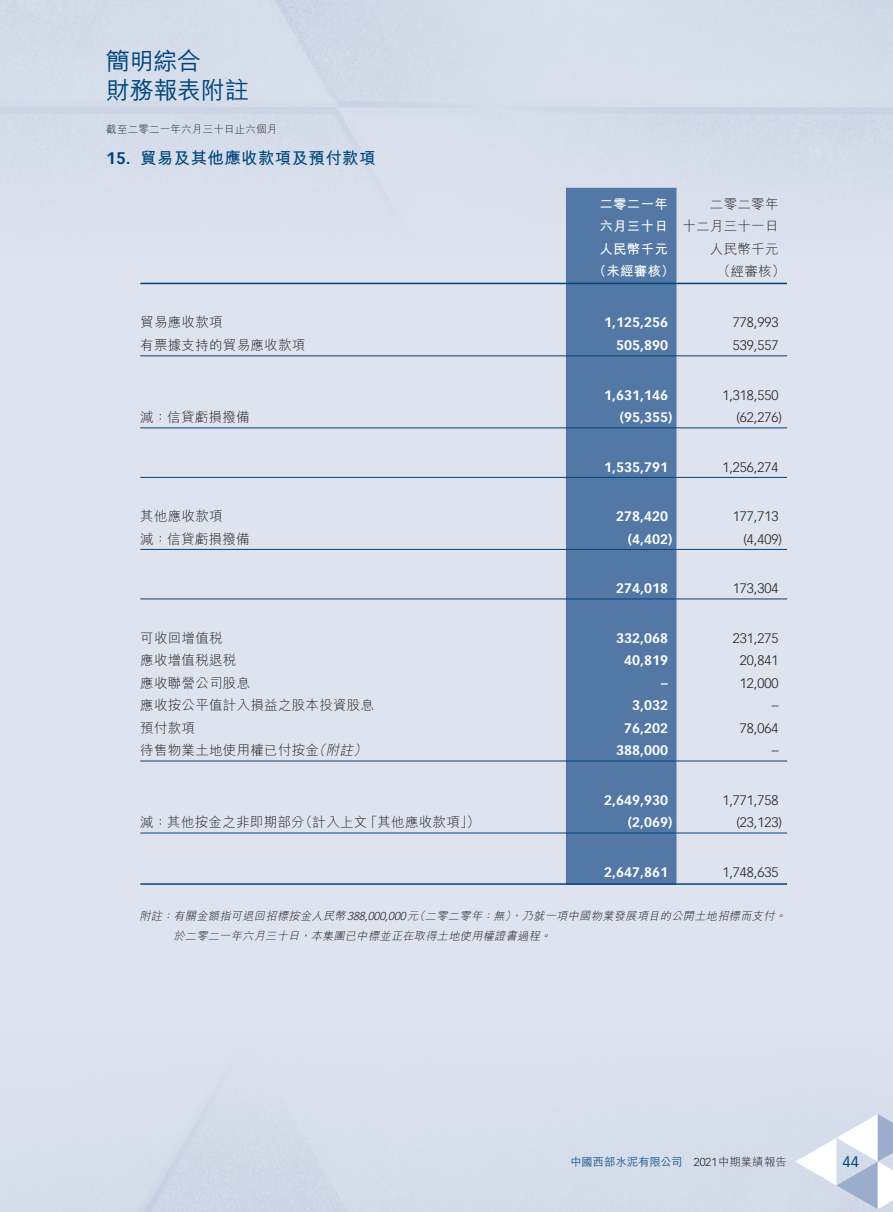
<style>
.page{position:relative;width:893px;height:1212px;background:#d9dfec}
.page>*{position:absolute;margin:0;border:0;box-sizing:border-box;transform-origin:0 0}
.t1{font:500 24px/28.5px "M Hei HK";letter-spacing:-.015em;color:#00447b}
._01_H1{font:700 16.5px "M Hei HK";letter-spacing:.02em;color:#00447b}
._01_H1-2{font:700 16.5px "Vectora LT Std";color:#00447b}
.t2{font:15px "Vectora LT Std";color:#00447b}
._50_Table_txt{font:300 13.5px "M Hei HK";letter-spacing:.02em;color:#231f20}
._50_Table_txt-2{font:700 13.5px "Vectora LT Std";color:#fff}
._50_Table_txt-3{font:300 13.5px "Vectora LT Std";color:#231f20}
._50_Table_txt-4{font:700 13.5px "M Hei HK";letter-spacing:.02em;color:#fff}
._50_Table_txt-5{font:italic 300 13.5px "M Hei HK";color:#231f20}
._06_Notes{font:italic 300 11.25px "M Hei HK";color:#231f20}
.t3{font:300 11.25px "M Hei HK";letter-spacing:.015em;color:#231f20}
.t4{font:500 11.25px "M Hei HK";letter-spacing:.005em;color:#1e5b8f}
.t5{font:300 10.5px "M Hei HK";letter-spacing:.02em;color:#231f20}
.s1{font-family:"Vectora LT Std"}
</style>
<div class="page">
<div style="left:566px;top:188px;width:110px;height:695px;background:#5378a6"></div>
<hr style="left:140px;top:283px;width:426px;height:1px;background:#00447b">
<hr style="left:566px;top:283px;width:110px;height:1px;background:#00447b">
<hr style="left:676px;top:283px;width:111px;height:1px;background:#00447b">
<hr style="left:140px;top:355px;width:426px;height:1px;background:#00447b">
<hr style="left:566px;top:355px;width:110px;height:1px;background:#00447b">
<hr style="left:676px;top:355px;width:111px;height:1px;background:#00447b">
<hr style="left:140px;top:427px;width:426px;height:1px;background:#00447b">
<hr style="left:566px;top:427px;width:110px;height:1px;background:#00447b">
<hr style="left:676px;top:427px;width:111px;height:1px;background:#00447b">
<hr style="left:140px;top:477px;width:426px;height:1px;background:#00447b">
<hr style="left:566px;top:477px;width:110px;height:1px;background:#00447b">
<hr style="left:676px;top:477px;width:111px;height:1px;background:#00447b">
<hr style="left:140px;top:549px;width:426px;height:1px;background:#00447b">
<hr style="left:566px;top:549px;width:110px;height:1px;background:#00447b">
<hr style="left:676px;top:549px;width:111px;height:1px;background:#00447b">
<hr style="left:140px;top:598px;width:426px;height:1px;background:#00447b">
<hr style="left:566px;top:598px;width:110px;height:1px;background:#00447b">
<hr style="left:676px;top:598px;width:111px;height:1px;background:#00447b">
<hr style="left:140px;top:760px;width:426px;height:1px;background:#00447b">
<hr style="left:566px;top:760px;width:110px;height:1px;background:#00447b">
<hr style="left:676px;top:760px;width:111px;height:1px;background:#00447b">
<hr style="left:140px;top:832px;width:426px;height:1px;background:#00447b">
<hr style="left:566px;top:832px;width:110px;height:1px;background:#00447b">
<hr style="left:676px;top:832px;width:111px;height:1px;background:#00447b">
<hr style="left:140px;top:883px;width:426px;height:2px;background:#00447b">
<hr style="left:566px;top:883px;width:110px;height:2px;background:#00447b">
<hr style="left:676px;top:883px;width:111px;height:2px;background:#00447b">
<svg style="left:795px;top:1114px;width:98px;height:98px"></svg>
<h1 class="t1" style="left:106px;top:45px;width:144px">簡明綜合<br>財務報表附註</h1>
<p class="t5" style="left:106px;top:123px;width:173px">截至二零二一年六月三十日止六個月</p>
<p class="_01_H1" style="left:140px;top:145px;width:237px">貿易及其他應收款項及預付款項</p>
<p class="_01_H1-2" style="left:106px;top:148px;width:26px">15.</p>
<p class="_50_Table_txt-4" style="left:599px;top:194px;width:70px">二零二一年</p>
<p class="_50_Table_txt-4" style="left:599px;top:216px;width:70px">六月三十日</p>
<p class="_50_Table_txt-4" style="left:599px;top:239px;width:70px">人民幣千元</p>
<p class="_50_Table_txt" style="left:710px;top:197px;width:70px">二零二零年</p>
<p class="_50_Table_txt" style="left:682px;top:219px;width:98px">十二月三十一日</p>
<p class="_50_Table_txt" style="left:710px;top:242px;width:70px">人民幣千元</p>
<p class="_50_Table_txt-4" style="left:593px;top:261px;width:83px">（未經審核）</p>
<p class="_50_Table_txt" style="left:717px;top:264px;width:70px">（經審核(</p>
<p class="_50_Table_txt" style="left:140px;top:316px;width:84px">貿易應收款項</p>
<p class="_50_Table_txt-2" style="left:604px;top:314px;width:65px">1,125,256</p>
<p class="_50_Table_txt-3" style="left:733px;top:315px;width:47px">778,993</p>
<p class="_50_Table_txt" style="left:140px;top:338px;width:166px">有票據支持的貿易應收款項</p>
<p class="_50_Table_txt-2" style="left:616px;top:337px;width:53px">505,890</p>
<p class="_50_Table_txt-3" style="left:733px;top:337px;width:47px">539,557</p>
<p class="_50_Table_txt-2" style="left:604px;top:386px;width:65px">1,631,146</p>
<p class="_50_Table_txt-3" style="left:722px;top:387px;width:58px">1,318,550</p>
<p class="_50_Table_txt" style="left:140px;top:410px;width:111px">減：信貸虧損撥備</p>
<p class="_50_Table_txt-2" style="left:620px;top:409px;width:54px">)95,355(</p>
<p class="_50_Table_txt-3" style="left:736px;top:409px;width:47px">)62,276(</p>
<p class="_50_Table_txt-2" style="left:604px;top:458px;width:65px">1,535,791</p>
<p class="_50_Table_txt-3" style="left:722px;top:459px;width:58px">1,256,274</p>
<p class="_50_Table_txt" style="left:140px;top:509px;width:84px">其他應收款項</p>
<p class="_50_Table_txt-2" style="left:616px;top:508px;width:53px">278,420</p>
<p class="_50_Table_txt-3" style="left:733px;top:508px;width:47px">177,713</p>
<p class="_50_Table_txt" style="left:140px;top:532px;width:111px">減：信貸虧損撥備</p>
<p class="_50_Table_txt-2" style="left:628px;top:530px;width:46px">)4,402(</p>
<p class="_50_Table_txt-3" style="left:743px;top:531px;width:40px">)4,409(</p>
<p class="_50_Table_txt-2" style="left:616px;top:580px;width:53px">274,018</p>
<p class="_50_Table_txt-3" style="left:733px;top:580px;width:47px">173,304</p>
<p class="_50_Table_txt" style="left:140px;top:631px;width:84px">可收回增值稅</p>
<p class="_50_Table_txt-2" style="left:616px;top:630px;width:53px">332,068</p>
<p class="_50_Table_txt-3" style="left:733px;top:630px;width:47px">231,275</p>
<p class="_50_Table_txt" style="left:140px;top:653px;width:98px">應收增值稅退稅</p>
<p class="_50_Table_txt-2" style="left:624px;top:652px;width:45px">40,819</p>
<p class="_50_Table_txt-3" style="left:740px;top:652px;width:40px">20,841</p>
<p class="_50_Table_txt" style="left:140px;top:676px;width:111px">應收聯營公司股息</p>
<p class="_50_Table_txt-2" style="left:661px;top:675px;width:8px">–</p>
<p class="_50_Table_txt-3" style="left:740px;top:675px;width:40px">12,000</p>
<p class="_50_Table_txt" style="left:140px;top:698px;width:235px">應收按公平值計入損益之股本投資股息</p>
<p class="_50_Table_txt-2" style="left:632px;top:697px;width:37px">3,032</p>
<p class="_50_Table_txt-3" style="left:772px;top:697px;width:8px">–</p>
<p class="_50_Table_txt" style="left:140px;top:721px;width:56px">預付款項</p>
<p class="_50_Table_txt-2" style="left:624px;top:720px;width:45px">76,202</p>
<p class="_50_Table_txt-3" style="left:740px;top:720px;width:40px">78,064</p>
<p class="_50_Table_txt" style="left:140px;top:743px;width:180px">待售物業土地使用權已付按金</p>
<p class="_50_Table_txt-5" style="left:312px;top:743px;width:18px">（</p>
<p class="_50_Table_txt-5" style="left:353px;top:743px;width:18px">(</p>
<p class="_50_Table_txt-5" style="left:326px;top:743px;width:32px">附註</p>
<p class="_50_Table_txt-2" style="left:616px;top:742px;width:53px">388,000</p>
<p class="_50_Table_txt-3" style="left:772px;top:742px;width:8px">–</p>
<p class="_50_Table_txt-2" style="left:604px;top:792px;width:65px">2,649,930</p>
<p class="_50_Table_txt-3" style="left:722px;top:792px;width:58px">1,771,758</p>
<p class="_50_Table_txt" style="left:299px;top:815px;width:70px">（計入上文</p>
<p class="_50_Table_txt" style="left:364px;top:815px;width:118px">「其他應收款項 (「</p>
<p class="_50_Table_txt" style="left:140px;top:815px;width:166px">減：其他按金之非即期部分</p>
<p class="_50_Table_txt-2" style="left:628px;top:814px;width:46px">)2,069(</p>
<p class="_50_Table_txt-3" style="left:736px;top:814px;width:47px">)23,123(</p>
<p class="_50_Table_txt-2" style="left:604px;top:864px;width:65px">2,647,861</p>
<p class="_50_Table_txt-3" style="left:722px;top:864px;width:58px">1,748,635</p>
<p class="_06_Notes" style="left:173px;top:910px;width:255px">有關金額指可退回招標按金人民幣<span class="s1">388,000,000</span> （元</p>
<p class="_06_Notes" style="left:505px;top:910px;width:21px">，）</p>
<p class="_06_Notes" style="left:522px;top:910px;width:257px">乃就一項中國物業發展項目的公開土地招標而支付</p>
<p class="_06_Notes" style="left:139px;top:910px;width:27px">附註</p>
<p class="_06_Notes" style="left:425px;top:910px;width:61px">二零二零年</p>
<p class="_06_Notes" style="left:493px;top:910px;width:15px">無</p>
<p class="_06_Notes" style="left:162px;top:910px;width:15px">：</p>
<p class="_06_Notes" style="left:482px;top:910px;width:15px">：</p>
<p class="_06_Notes" style="left:775px;top:910px;width:15px">。</p>
<p class="_06_Notes" style="left:311px;top:930px;width:233px">本集團已中標並正在取得土地使用權證書過程</p>
<p class="_06_Notes" style="left:173px;top:930px;width:130px">於二零二一年六月三十日</p>
<p class="_06_Notes" style="left:540px;top:930px;width:15px">。</p>
<p class="_06_Notes" style="left:299px;top:930px;width:15px">，</p>
<p class="t4" style="left:570px;top:1154px;width:114px">中國西部水泥有限公司</p>
<p class="t3" style="left:694px;top:1156px;width:94px"><span class="s1">2021</span> 中期業績報告</p>
<p class="t2" style="left:842px;top:1153px;width:18px">44</p>
</div>
